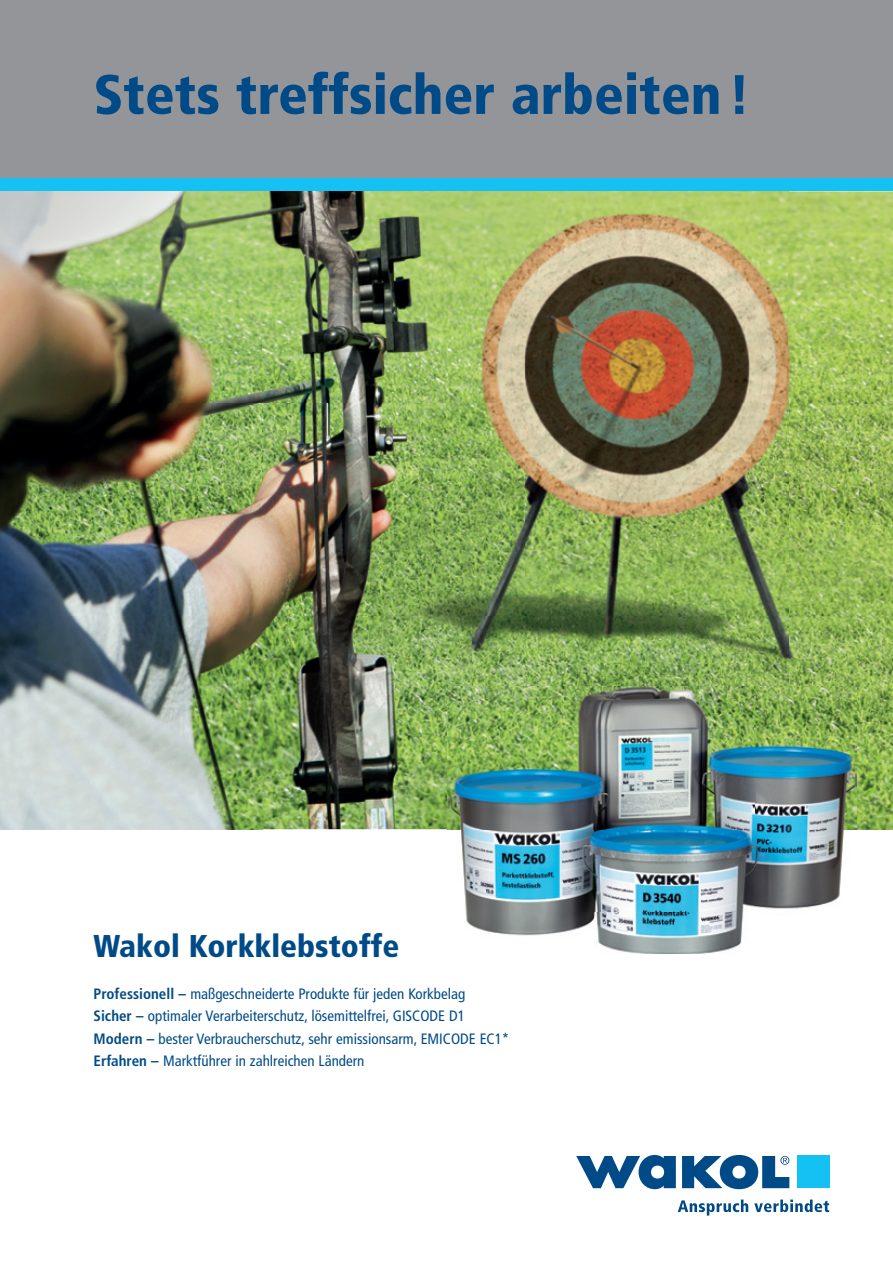
<style>
.page{position:relative;width:893px;height:1263px;background:#fff}
.page>*{position:absolute;margin:0;border:0;box-sizing:border-box;transform-origin:0 0}
.t1{font:900 condensed 55.5px "Frutiger";color:#004b87}
.t2{font:900 condensed 31.5px "Frutiger";color:#004b87}
.t3{font:condensed 15px/22.5px "Frutiger";color:#004b87}
.s1{font-weight:700}
</style>
<div class="page">
<img style="left:0;top:191px;width:788px;height:425px">
<img style="left:788px;top:191px;width:105px;height:532px">
<img style="left:0;top:616px;width:473px;height:213px">
<img style="left:473px;top:616px;width:315px;height:70px">
<img style="left:857px;top:723px;width:36px;height:106px">
<img style="left:448px;top:686px;width:409px;height:268px">
<div style="left:0;top:0;width:893px;height:179px;background:#939598"></div>
<div style="left:0;top:179px;width:893px;height:12px;background:#15c0f2"></div>
<svg style="left:678px;top:1199px;width:70px;height:16px"></svg>
<svg style="left:754px;top:1199px;width:75px;height:13px"></svg>
<svg style="left:576px;top:1155px;width:100px;height:34px"></svg>
<svg style="left:682px;top:1155px;width:107px;height:34px"></svg>
<div style="left:797px;top:1156px;width:32px;height:32px;background:#15c0f2"></div>
<h1 class="t1" style="left:94px;top:61px;width:658px">Stets treffsicher arbeiten !</h1>
<h2 class="t2" style="left:94px;top:927px;width:307px">Wakol Korkklebstoffe</h2>
<p class="t3" style="left:94px;top:983px;width:417px"><span class="s1">Professionell –</span> maßgeschneiderte Produkte für jeden Korkbelag<br><span class="s1">Sicher –</span> optimaler Verarbeiterschutz, lösemittelfrei, GISCODE D1<br><span class="s1">Modern –</span> bester Verbraucherschutz, sehr emissionsarm, EMICODE EC1* <span class="s1">Erfahren –</span> Marktführer in zahlreichen Ländern</p>
</div>
